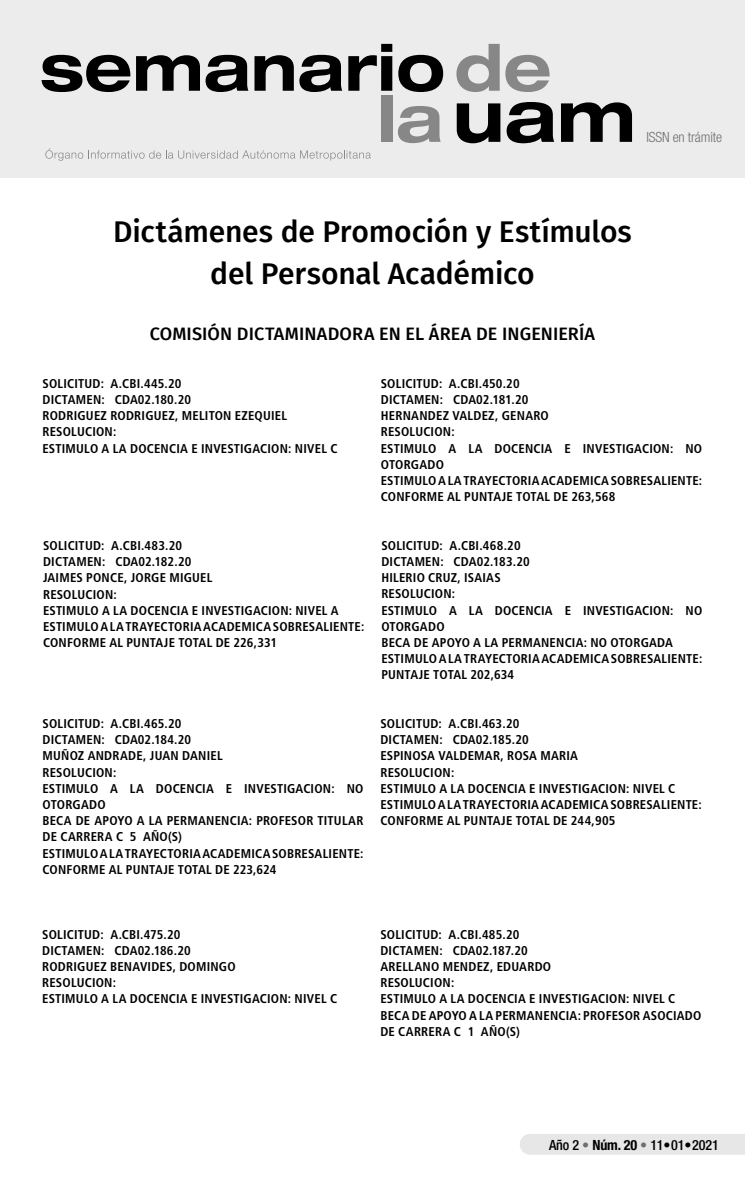
<style>
.page{position:relative;width:745px;height:1191px;background:#fff}
.page>*{position:absolute;margin:0;border:0;box-sizing:border-box;transform-origin:0 0}
.t1{font:500 30px/42px "Fira Sans";letter-spacing:-.01em;color:#000;text-align:center}
.t2{font:500 18px "Fira Sans";letter-spacing:.005em;color:#000}
.t3{font:500 condensed 14.1px "Helvetica Neue LT Std";letter-spacing:-.01em;color:#000}
.t4{font:300 condensed 14.1px "Helvetica Neue LT Std";letter-spacing:-.01em;color:#706f6f}
.t5{font:700 condensed 12.75px/16.2px "Frutiger LT Std";letter-spacing:.015em;color:#000}
.s1{color:#706f6f}
.s2{font-weight:700}
</style>
<div class="page">
<div style="left:0;top:0;width:744px;height:177px;background:#e9e9e9"></div>
<div style="left:381px;top:95px;width:11px;height:47px;background:#878787"></div>
<svg style="left:398px;top:106px;width:42px;height:37px"></svg>
<svg style="left:456px;top:103px;width:44px;height:40px"></svg>
<svg style="left:506px;top:102px;width:48px;height:41px"></svg>
<svg style="left:561px;top:102px;width:70px;height:40px"></svg>
<svg style="left:41px;top:55px;width:89px;height:37px"></svg>
<svg style="left:136px;top:55px;width:112px;height:37px"></svg>
<svg style="left:254px;top:55px;width:39px;height:36px"></svg>
<svg style="left:299px;top:55px;width:43px;height:37px"></svg>
<svg style="left:348px;top:44px;width:44px;height:47px"></svg>
<svg style="left:398px;top:55px;width:45px;height:37px"></svg>
<svg style="left:456px;top:44px;width:43px;height:48px"></svg>
<svg style="left:505px;top:55px;width:44px;height:37px"></svg>
<svg style="left:45px;top:148px;width:325px;height:13px"></svg>
<div style="left:520px;top:1134px;width:224px;height:20px;background:#e7e7e7"></div>
<p class="t4" style="left:646px;top:129px;width:77px">ISSN en trámite</p>
<h1 class="t1" style="left:113px;top:209px;width:520px">Dictámenes de Promoción y Estímulos del Personal Académico</h1>
<h2 class="t2" style="left:150px;top:319px;width:446px">COMISIÓN DICTAMINADORA EN EL ÁREA DE INGENIERÍA</h2>
<p class="t5" style="left:42px;top:375px;width:296px">SOLICITUD: A.CBI.445.20<br>DICTAMEN: CDA02.180.20<br>RODRIGUEZ RODRIGUEZ, MELITON EZEQUIEL<br>RESOLUCION:<br>ESTIMULO A LA DOCENCIA E INVESTIGACION: NIVEL C</p>
<p class="t5" style="left:380px;top:375px;width:323px">SOLICITUD: A.CBI.450.20<br>DICTAMEN: CDA02.181.20<br>HERNANDEZ VALDEZ, GENARO<br>RESOLUCION:<br>ESTIMULO A LA DOCENCIA E INVESTIGACION: NO<br>OTORGADO<br>ESTIMULO A LA TRAYECTORIA ACADEMICA SOBRESALIENTE:<br>CONFORME AL PUNTAJE TOTAL DE 263,568</p>
<p class="t5" style="left:43px;top:537px;width:322px">SOLICITUD: A.CBI.483.20<br>DICTAMEN: CDA02.182.20<br>JAIMES PONCE, JORGE MIGUEL<br>RESOLUCION:<br>ESTIMULO A LA DOCENCIA E INVESTIGACION: NIVEL A<br>ESTIMULO A LA TRAYECTORIA ACADEMICA SOBRESALIENTE:<br>CONFORME AL PUNTAJE TOTAL DE 226,331</p>
<p class="t5" style="left:381px;top:537px;width:322px">SOLICITUD: A.CBI.468.20<br>DICTAMEN: CDA02.183.20<br>HILERIO CRUZ, ISAIAS<br>RESOLUCION:<br>ESTIMULO A LA DOCENCIA E INVESTIGACION: NO<br>OTORGADO<br>BECA DE APOYO A LA PERMANENCIA: NO OTORGADA<br>ESTIMULO A LA TRAYECTORIA ACADEMICA SOBRESALIENTE:<br>PUNTAJE TOTAL 202,634</p>
<p class="t5" style="left:42px;top:715px;width:322px">SOLICITUD: A.CBI.465.20<br>DICTAMEN: CDA02.184.20<br>MUÑOZ ANDRADE, JUAN DANIEL<br>RESOLUCION:<br>ESTIMULO A LA DOCENCIA E INVESTIGACION: NO<br>OTORGADO<br>BECA DE APOYO A LA PERMANENCIA: PROFESOR TITULAR<br>DE CARRERA C 5 AÑO(S)<br>ESTIMULO A LA TRAYECTORIA ACADEMICA SOBRESALIENTE:<br>CONFORME AL PUNTAJE TOTAL DE 223,624</p>
<p class="t5" style="left:380px;top:715px;width:323px">SOLICITUD: A.CBI.463.20<br>DICTAMEN: CDA02.185.20<br>ESPINOSA VALDEMAR, ROSA MARIA<br>RESOLUCION:<br>ESTIMULO A LA DOCENCIA E INVESTIGACION: NIVEL C ESTIMULO A LA TRAYECTORIA ACADEMICA SOBRESALIENTE:<br>CONFORME AL PUNTAJE TOTAL DE 244,905</p>
<p class="t5" style="left:42px;top:926px;width:296px">SOLICITUD: A.CBI.475.20<br>DICTAMEN: CDA02.186.20<br>RODRIGUEZ BENAVIDES, DOMINGO<br>RESOLUCION:<br>ESTIMULO A LA DOCENCIA E INVESTIGACION: NIVEL C</p>
<p class="t5" style="left:380px;top:926px;width:322px">SOLICITUD: A.CBI.485.20<br>DICTAMEN: CDA02.187.20<br>ARELLANO MENDEZ, EDUARDO<br>RESOLUCION:<br>ESTIMULO A LA DOCENCIA E INVESTIGACION: NIVEL C<br>BECA DE APOYO A LA PERMANENCIA: PROFESOR ASOCIADO<br>DE CARRERA C 1 AÑO(S)</p>
<p class="t3" style="left:548px;top:1136px;width:171px">Año 2 <span class="s1">•</span> <span class="s2">Núm. 20</span> <span class="s1">•</span> 11•01•2021</p>
</div>
